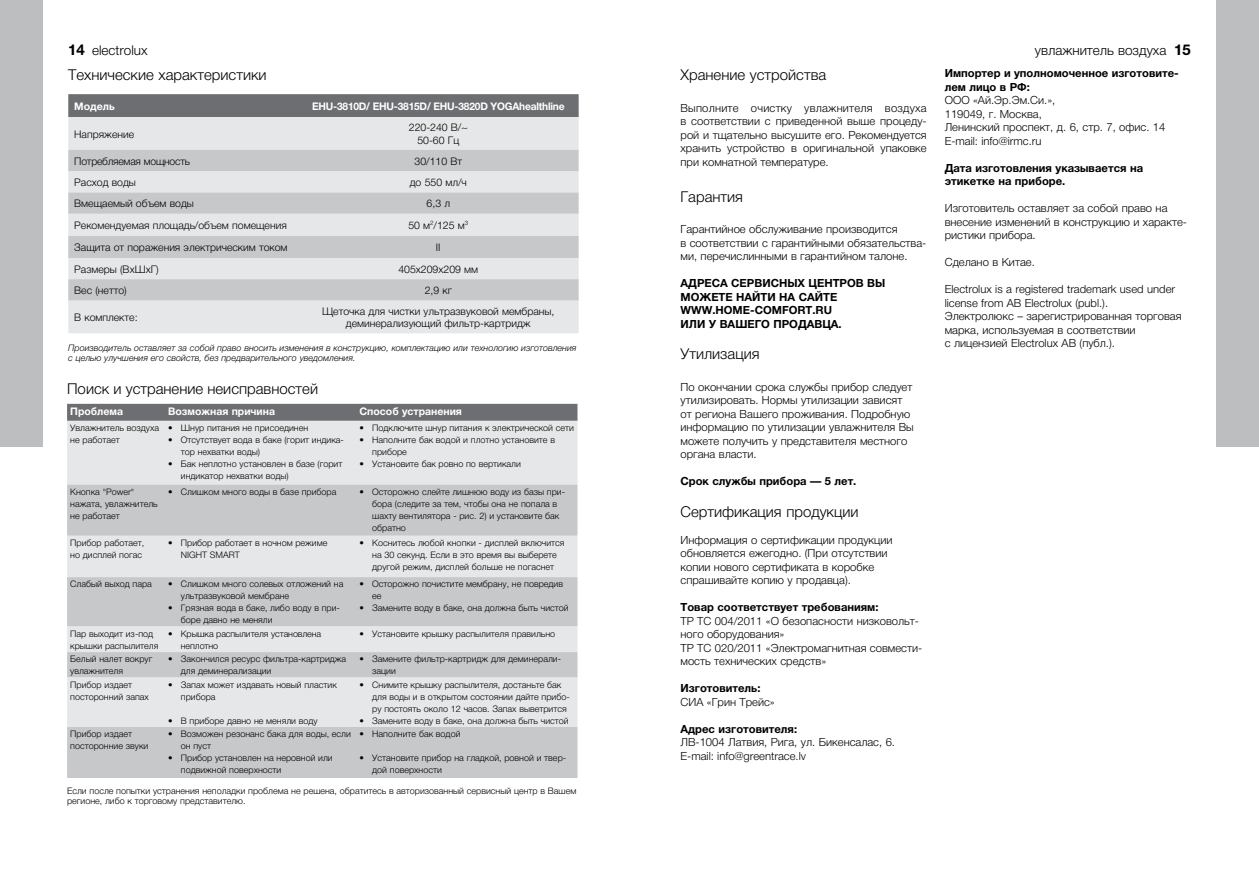
<style>
.page{position:relative;width:1259px;height:893px;background:#fff}
.page>*{position:absolute;margin:0;border:0;box-sizing:border-box;transform-origin:0 0}
.t1{font:300 15px "Helvetica Neue LTCYR";color:#000}
.t2{font:300 13.5px "Helvetica Neue LTCYR";color:#000}
.t3{font:300 11.25px/13.5px "Helvetica Neue LTCYR";color:#000}
.t4{font:700 11.25px/13.5px "Helvetica Neue LTCYR";color:#000}
.t5{font:300 10.5px/12.6px "Helvetica Neue LTCYR";color:#000;text-align:center}
.t6{font:700 10.5px "Helvetica Neue LTCYR";color:#fff}
.t7{font:700 10.5px "Helvetica Neue LTCYR";letter-spacing:-.02em;color:#fff}
.t8{font:300 10.5px "Helvetica Neue LTCYR";letter-spacing:-.02em;color:#000}
.t9{font:300 9px/12px "Helvetica Neue LTCYR";color:#000}
.t10{font:italic 300 9px/10.8px "Helvetica Neue LTCYR";color:#000}
.s1{font-weight:700;font-size:15px}
</style>
<div class="page">
<div style="left:0;top:0;width:43px;height:446px;background:#bcbec0"></div>
<div style="left:1216px;top:0;width:43px;height:446px;background:#bcbec0"></div>
<div style="left:68px;top:94px;width:510px;height:23px;background:#6d6e71"></div>
<div style="left:68px;top:117px;width:510px;height:216px;background:#e6e7e8"></div>
<svg style="left:68px;top:150px;width:510px;height:150px;fill:#c7c8ca"></svg>
<div style="left:67px;top:404px;width:510px;height:17px;background:#6d6e71"></div>
<div style="left:67px;top:421px;width:510px;height:156px;background:#e6e7e8"></div>
<div style="left:67px;top:485px;width:510px;height:51px;background:#c7c8ca"></div>
<div style="left:67px;top:577px;width:510px;height:201px;background:#c7c8ca"></div>
<svg style="left:67px;top:626px;width:510px;height:101px;fill:#e6e7e8"></svg>
<h2 class="t2" style="left:68px;top:42px;width:81px"><span class="s1">14</span> electrolux</h2>
<h2 class="t2" style="left:1035px;top:42px;width:157px">увлажнитель воздуха <span class="s1">15</span></h2>
<h1 class="t1" style="left:68px;top:66px;width:200px">Технические характеристики</h1>
<p class="t6" style="left:74px;top:100px;width:42px">Модель</p>
<p class="t7" style="left:312px;top:100px;width:254px">EHU-3810D/ EHU-3815D/ EHU-3820D YOGAhealthline</p>
<p class="t5" style="left:74px;top:128px;width:61px">Напряжение</p>
<p class="t5" style="left:409px;top:121px;width:60px">220-240 В/~<br>50-60 Гц</p>
<p class="t8" style="left:74px;top:155px;width:117px">Потребляемая мощность</p>
<p class="t5" style="left:414px;top:155px;width:49px">30/110 Вт</p>
<p class="t5" style="left:74px;top:176px;width:63px">Расход воды</p>
<p class="t5" style="left:410px;top:176px;width:59px">до 550 мл/ч</p>
<p class="t5" style="left:74px;top:197px;width:121px">Вмещаемый объем воды</p>
<p class="t5" style="left:426px;top:197px;width:25px">6,3 л</p>
<p class="t5" style="left:74px;top:219px;width:214px">Рекомендуемая площадь/объем помещения</p>
<p class="t5" style="left:408px;top:219px;width:61px">50 м<sup>2</sup>/125 м<sup>3</sup></p>
<p class="t5" style="left:74px;top:241px;width:215px">Защита от поражения электрическим током</p>
<p class="t5" style="left:436px;top:241px;width:6px">II</p>
<p class="t5" style="left:74px;top:263px;width:86px">Размеры (ВхШхГ)</p>
<p class="t5" style="left:398px;top:263px;width:81px">405х209х209 мм</p>
<p class="t5" style="left:74px;top:284px;width:54px">Вес (нетто)</p>
<p class="t5" style="left:425px;top:284px;width:29px">2,9 кг</p>
<p class="t5" style="left:74px;top:311px;width:65px">В комплекте:</p>
<p class="t5" style="left:322px;top:305px;width:234px">Щеточка для чистки ультразвуковой мембраны, деминерализующий фильтр-картридж</p>
<p class="t10" style="left:68px;top:342px;width:510px">Производитель оставляет за собой право вносить изменения в конструкцию, комплектацию или технологию изготовления с целью улучшения его свойств, без предварительного уведомления.</p>
<h1 class="t1" style="left:67px;top:380px;width:252px">Поиск и устранение неисправностей</h1>
<p class="t6" style="left:70px;top:405px;width:54px">Проблема</p>
<p class="t6" style="left:168px;top:405px;width:108px">Возможная причина</p>
<p class="t6" style="left:359px;top:405px;width:104px">Способ устранения</p>
<p class="t9" style="left:70px;top:422px;width:90px">Увлажнитель воздуха не работает</p>
<p class="t9" style="left:168px;top:422px;width:142px">• Шнур питания не присоединен</p>
<p class="t4" style="left:944px;top:66px;width:235px">Импортер и уполномоченное изготовите&shy;лем лицо в РФ:</p>
<p class="t3" style="left:944px;top:93px;width:222px">ООО «Ай.Эр.Эм.Си.»,<br>119049, г. Москва,<br>Ленинский проспект, д. 6, стр. 7, офис. 14<br>E-mail: info@irmc.ru</p>
<p class="t4" style="left:944px;top:161px;width:200px">Дата изготовления указывается на этикетке на приборе.</p>
<p class="t3" style="left:944px;top:201px;width:244px">Изготовитель оставляет за собой право на внесение изменений в конструкцию и характе&shy;ристики прибора.</p>
<p class="t3" style="left:944px;top:255px;width:92px">Сделано в Китае.</p>
<p class="t3" style="left:944px;top:282px;width:238px">Electrolux is a registered trademark used under license from AB Electrolux (publ.).<br>Электролюкс – зарегистрированная торговая марка, используемая в соответствии<br>с лицензией Electrolux AB (публ.).</p>
<h1 class="t1" style="left:680px;top:66px;width:147px">Хранение устройства</h1>
<p class="t3" style="left:680px;top:101px;width:248px;text-align:justify">Выполните очистку увлажнителя воздуха в соответствии с приведенной выше процеду&shy;рой и тщательно высушите его. Рекомендуется хранить устройство в оригинальной упаковке при комнатной температуре.</p>
<h1 class="t1" style="left:680px;top:188px;width:64px">Гарантия</h1>
<p class="t3" style="left:680px;top:222px;width:247px">Гарантийное обслуживание производится<br>в соответствии с гарантийными обязательства&shy;ми, перечислинными в гарантийном талоне.</p>
<p class="t4" style="left:680px;top:276px;width:206px">АДРЕСА СЕРВИСНЫХ ЦЕНТРОВ ВЫ<br>МОЖЕТЕ НАЙТИ НА САЙТЕ<br>WWW.HOME-COMFORT.RU<br>ИЛИ У ВАШЕГО ПРОДАВЦА.</p>
<h1 class="t1" style="left:680px;top:345px;width:80px">Утилизация</h1>
<p class="t3" style="left:680px;top:380px;width:235px">По окончании срока службы прибор следует утилизировать. Нормы утилизации зависят от региона Вашего проживания. Подробную информацию по утилизации увлажнителя Вы можете получить у представителя местного органа власти.</p>
<p class="t4" style="left:680px;top:474px;width:177px">Срок службы прибора — 5 лет.</p>
<h1 class="t1" style="left:680px;top:503px;width:180px">Сертификация продукции</h1>
<p class="t3" style="left:680px;top:533px;width:213px">Информация о сертификации продукции обновляется ежегодно. (При отсутствии копии нового сертификата в коробке спрашивайте копию у продавца).</p>
<p class="t4" style="left:680px;top:600px;width:199px">Товар соответствует требованиям:</p>
<p class="t3" style="left:680px;top:614px;width:243px">ТР ТС 004/2011 «О безопасности низковольт&shy;ного оборудования»<br>ТР ТС 020/2011 «Электромагнитная совмести&shy;мость технических средств»</p>
<p class="t4" style="left:680px;top:681px;width:81px">Изготовитель:</p>
<p class="t3" style="left:680px;top:695px;width:96px">СИА «Грин Трейс»</p>
<p class="t4" style="left:680px;top:722px;width:118px">Адрес изготовителя:</p>
<p class="t3" style="left:680px;top:735px;width:216px">ЛВ-1004 Латвия, Рига, ул. Бикенсалас, 6.<br>E-mail: info@greentrace.lv</p>
<p class="t9" style="left:359px;top:422px;width:216px">• Подключите шнур питания к электрической сети</p>
<p class="t9" style="left:372px;top:434px;width:184px;text-indent:-13px">• Наполните бак водой и плотно установите в приборе</p>
<p class="t9" style="left:359px;top:458px;width:163px">• Установите бак ровно по вертикали</p>
<p class="t9" style="left:181px;top:434px;width:165px;text-indent:-13px">• Отсутствует вода в баке (горит индика&shy;тор нехватки воды)</p>
<p class="t9" style="left:181px;top:458px;width:163px;text-indent:-13px">• Бак неплотно установлен в базе (горит индикатор нехватки воды)</p>
<p class="t9" style="left:70px;top:486px;width:89px">Кнопка "Power" нажата, увлажнитель не работает</p>
<p class="t9" style="left:168px;top:486px;width:170px">• Слишком много воды в базе прибора</p>
<p class="t9" style="left:372px;top:486px;width:194px;text-indent:-13px">• Осторожно слейте лишнюю воду из базы при&shy;бора (следите за тем, чтобы она не попала в шахту вентилятора - рис. 2) и установите бак обратно</p>
<p class="t9" style="left:70px;top:537px;width:75px">Прибор работает, но дисплей погас</p>
<p class="t9" style="left:181px;top:537px;width:148px;text-indent:-13px">• Прибор работает в ночном режиме<br>NIGHT SMART</p>
<p class="t9" style="left:359px;top:537px;width:207px;text-align:center">• Коснитесь любой кнопки - дисплей включится на 30 секунд. Если в это время вы выберете другой режим, дисплей больше не погаснет</p>
<p class="t9" style="left:70px;top:578px;width:83px">Слабый выход пара</p>
<p class="t9" style="left:181px;top:578px;width:164px;text-indent:-13px">• Слишком много солевых отложений на ультразвуковой мембране</p>
<p class="t9" style="left:181px;top:602px;width:161px;text-indent:-13px">• Грязная вода в баке, либо воду в при&shy;боре давно не меняли</p>
<p class="t9" style="left:372px;top:578px;width:192px;text-indent:-13px">• Осторожно почистите мембрану, не повредив ее</p>
<p class="t9" style="left:359px;top:602px;width:211px">• Замените воду в баке, она должна быть чистой</p>
<p class="t9" style="left:70px;top:627px;width:90px">Пар выходит из-под крышки распылителя</p>
<p class="t9" style="left:181px;top:627px;width:142px;text-indent:-13px">• Крышка распылителя установлена неплотно</p>
<p class="t9" style="left:359px;top:627px;width:197px">• Установите крышку распылителя правильно</p>
<p class="t9" style="left:70px;top:653px;width:83px">Белый налет вокруг увлажнителя</p>
<p class="t9" style="left:181px;top:653px;width:167px;text-indent:-13px">• Закончился ресурс фильтра-картриджа для деминерализации</p>
<p class="t9" style="left:372px;top:653px;width:190px;text-indent:-13px">• Замените фильтр-картридж для деминерали&shy;зации</p>
<p class="t9" style="left:70px;top:678px;width:80px">Прибор издает посторонний запах</p>
<p class="t9" style="left:181px;top:678px;width:157px;text-indent:-13px">• Запах может издавать новый пластик прибора</p>
<p class="t9" style="left:168px;top:714px;width:151px">• В приборе давно не меняли воду</p>
<p class="t9" style="left:372px;top:678px;width:199px;text-indent:-13px">• Снимите крышку распылителя, достаньте бак для воды и в открытом состоянии дайте прибо&shy;ру постоять около 12 часов. Запах выветрится</p>
<p class="t9" style="left:359px;top:714px;width:211px">• Замените воду в баке, она должна быть чистой</p>
<p class="t9" style="left:359px;top:728px;width:102px">• Наполните бак водой</p>
<p class="t9" style="left:372px;top:752px;width:195px;text-indent:-13px">• Установите прибор на гладкой, ровной и твер&shy;дой поверхности</p>
<p class="t9" style="left:67px;top:785px;width:511px;line-height:10.8px">Если после попытки устранения неполадки проблема не решена, обратитесь в авторизованный сервисный центр в Вашем регионе, либо к торговому представителю.</p>
<p class="t9" style="left:70px;top:728px;width:80px">Прибор издает посторонние звуки</p>
<p class="t9" style="left:181px;top:728px;width:172px;text-indent:-13px">• Возможен резонанс бака для воды, если он пуст</p>
<p class="t9" style="left:181px;top:752px;width:153px;text-indent:-13px">• Прибор установлен на неровной или подвижной поверхности</p>
</div>
